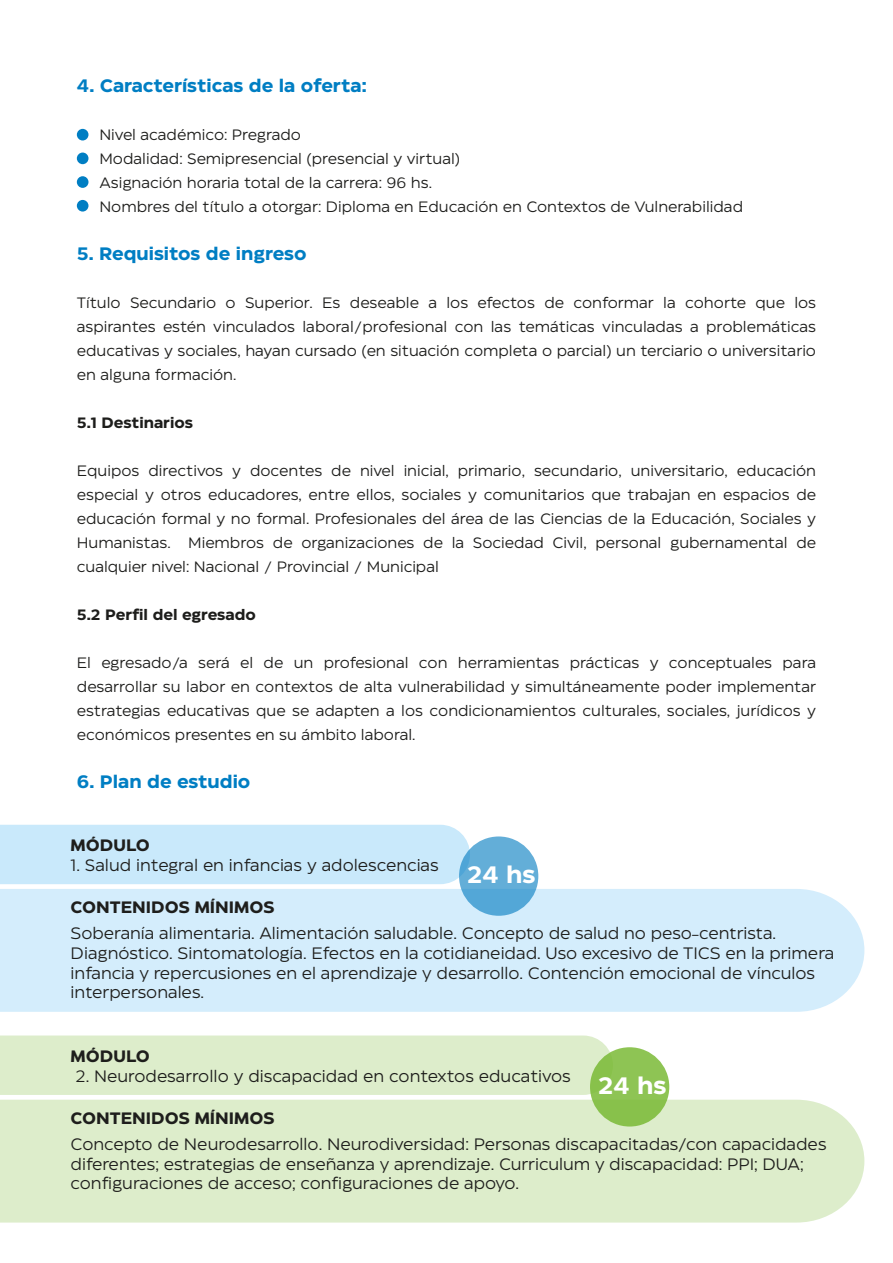
<style>
.page{position:relative;width:893px;height:1263px;background:#fff}
.page>*{position:absolute;margin:0;border:0;box-sizing:border-box;transform-origin:0 0}
.t1{font:700 23.7px "Eastman";color:#fff}
.t2{font:700 18px "Eastman";color:#007ec3}
.t3{font:16.5px/19.6px "Eastman Roman Trial";color:#1e1e1c}
.t4{font:16.5px "Eastman";color:#1e1e1c}
.t5{font:700 16.5px "Eastman Roman Trial";color:#1e1e1c}
.t6{font:15px/24px "Eastman";color:#1d1d1b;text-align:justify}
.t7{font:700 15px "Eastman";color:#1d1d1b}
</style>
<div class="page">
<div style="left:0;top:825px;width:470px;height:59px;background:#c9e9fb"></div>
<div style="left:0;top:889px;width:864px;height:123px;background:#d4edfc"></div>
<div style="left:77px;top:129px;width:11px;height:11px;background:#007ec3;border-radius:50%"></div>
<div style="left:77px;top:153px;width:11px;height:11px;background:#007ec3;border-radius:50%"></div>
<div style="left:77px;top:176px;width:11px;height:12px;background:#007ec3;border-radius:50%"></div>
<div style="left:77px;top:200px;width:11px;height:12px;background:#007ec3;border-radius:50%"></div>
<svg style="left:459px;top:836px;width:79px;height:80px;fill:#63aed8"></svg>
<div style="left:0;top:1035px;width:610px;height:60px;background:#ddedcb"></div>
<div style="left:0;top:1100px;width:864px;height:122px;background:#ddedcb"></div>
<div style="left:590px;top:1047px;width:79px;height:79px;background:#8ec454;border-radius:50%"></div>
<p class="t2" style="left:77px;top:71px;width:291px">4. Características de la oferta:</p>
<p class="t6" style="left:99px;top:121px;width:645px;text-align:left">Nivel académico: Pregrado<br>Modalidad: Semipresencial (presencial y virtual)<br>Asignación horaria total de la carrera: 96 hs.<br>Nombres del título a otorgar: Diploma en Educación en Contextos de Vulnerabilidad</p>
<p class="t2" style="left:77px;top:239px;width:231px">5. Requisitos de ingreso</p>
<p class="t6" style="left:77px;top:289px;width:741px">Título Secundario o Superior. Es deseable a los efectos de conformar la cohorte que los aspirantes estén vinculados laboral/profesional con las temáticas vinculadas a problemáticas educativas y sociales, hayan cursado (en situación completa o parcial) un terciario o universitario en alguna formación.</p>
<p class="t7" style="left:77px;top:411px;width:118px">5.1 Destinarios</p>
<p class="t6" style="left:77px;top:457px;width:741px">Equipos directivos y docentes de nivel inicial, primario, secundario, universitario, educación especial y otros educadores, entre ellos, sociales y comunitarios que trabajan en espacios de educación formal y no formal. Profesionales del área de las Ciencias de la Educación, Sociales y Humanistas. Miembros de organizaciones de la Sociedad Civil, personal gubernamental de cualquier nivel: Nacional / Provincial / Municipal</p>
<p class="t7" style="left:77px;top:603px;width:181px">5.2 Perfil del egresado</p>
<p class="t6" style="left:77px;top:649px;width:741px">El egresado/a será el de un profesional con herramientas prácticas y conceptuales para desarrollar su labor en contextos de alta vulnerabilidad y simultáneamente poder implementar estrategias educativas que se adapten a los condicionamientos culturales, sociales, jurídicos y económicos presentes en su ámbito laboral.</p>
<p class="t2" style="left:77px;top:767px;width:175px">6. Plan de estudio</p>
<p class="t5" style="left:71px;top:832px;width:81px">MÓDULO</p>
<p class="t4" style="left:71px;top:853px;width:370px">1. Salud integral en infancias y adolescencias</p>
<p class="t5" style="left:71px;top:894px;width:205px">CONTENIDOS MÍNIMOS</p>
<p class="t3" style="left:71px;top:922px;width:765px">Soberanía alimentaria. Alimentación saludable. Concepto de salud no peso-centrista.<br>Diagnóstico. Sintomatología. Efectos en la cotidianeidad. Uso excesivo de TICS en la primera infancia y repercusiones en el aprendizaje y desarrollo. Contención emocional de vínculos interpersonales.</p>
<h1 class="t1" style="left:467px;top:856px;width:70px">24 hs</h1>
<p class="t5" style="left:71px;top:1043px;width:81px">MÓDULO</p>
<p class="t4" style="left:75px;top:1063px;width:497px">2. Neurodesarrollo y discapacidad en contextos educativos</p>
<p class="t5" style="left:71px;top:1105px;width:205px">CONTENIDOS MÍNIMOS</p>
<p class="t3" style="left:71px;top:1133px;width:757px">Concepto de Neurodesarrollo. Neurodiversidad: Personas discapacitadas/con capacidades diferentes; estrategias de enseñanza y aprendizaje. Curriculum y discapacidad: PPI; DUA; configuraciones de acceso; configuraciones de apoyo.</p>
<h1 class="t1" style="left:598px;top:1067px;width:70px">24 hs</h1>
</div>
